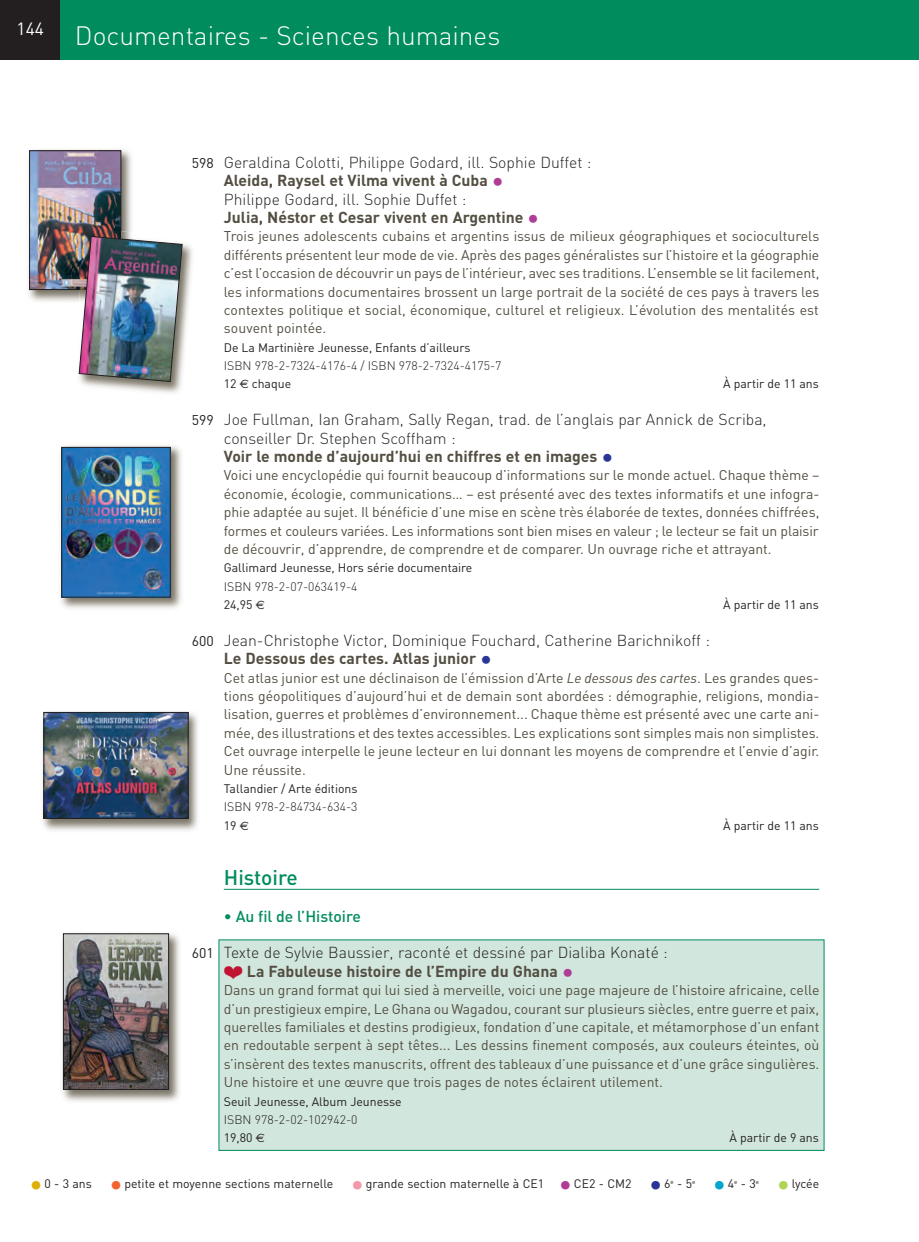
<style>
.page{position:relative;width:919px;height:1242px;background:#fff}
.page>*{position:absolute;margin:0;border:0;box-sizing:border-box;transform-origin:0 0}
.t1{font:300 26.25px "DIN";color:#fff}
.t2{font:500 21px "DIN";color:#008c5d}
.t3{font:17.5px "DIN";color:#fff}
.t4{font:300 15.75px/18.4px "DIN";color:#231f20}
.t5{font:700 15.75px "DIN";color:#534e41}
.t6{font:500 15.75px "DIN";color:#008c5d}
.t7{font:14px/18.4px "DIN";color:#534e41;text-align:justify}
.t8{font:14px "DIN";color:#231f20}
.t9{font:12.25px/18.4px "DIN";color:#231f20}
.s1{font-weight:700;color:#534e41}
.s2{font-weight:700;font-size:24.5px;color:#af3d96}
.s3{font-weight:300}
.s4{font-family:"Euro Sans";font-size:12.08px}
.s5{font-weight:700;font-size:24.5px;color:#293695}
.s6{font-style:italic}
.s7{color:#c01432}
.s8{font-size:24.5px;color:#af3d96}
.s9{font-size:26.25px;color:#ddb008}
.s10{font-size:26.25px;color:#f2642f}
.s11{font-size:26.25px;color:#f298aa}
.s12{font-size:26.25px;color:#af3d96}
.s13{font-size:26.25px;color:#293695}
.s14{font-size:26.25px;color:#00a6cd}
.s15{font-size:26.25px;color:#b2d454}
</style>
<div class="page">
<div style="left:219px;top:939px;width:605px;height:211px;background:#d1e6dd"></div>
<hr style="left:918px;top:0;width:1px;height:60px;background:#008c5d">
<div style="left:0;top:0;width:918px;height:60px;background:#008c5d"></div>
<div style="left:0;top:0;width:60px;height:60px;background:#231f20"></div>
<hr style="left:224px;top:889px;width:595px;height:1px;background:#008c5d">
<img style="left:60px;top:445px;width:122px;height:164px">
<img style="left:64px;top:449px;width:104px;height:146px">
<img style="left:42px;top:711px;width:156px;height:120px">
<img style="left:46px;top:714px;width:140px;height:102px">
<div style="left:44px;top:712px;width:144px;height:106px;border:1px solid #231f20"></div>
<img style="left:62px;top:933px;width:118px;height:169px">
<img style="left:65px;top:935px;width:102px;height:152px">
<div style="left:63px;top:933px;width:106px;height:156px;border:1px solid #231f20"></div>
<img style="left:28px;top:149px;width:104px;height:153px">
<img style="left:31px;top:153px;width:88px;height:134px">
<div style="left:29px;top:151px;width:92px;height:138px;border:1px solid #231f20"></div>
<img style="left:71px;top:233px;width:122px;height:160px">
<img style="left:79px;top:231px;width:59px;height:5px">
<img style="left:80px;top:228px;width:41px;height:8px">
<img style="left:79px;top:236px;width:103px;height:145px">
<p class="t3" style="left:17px;top:19px;width:29px">144</p>
<p class="t1" style="left:75px;top:20px;width:427px">Documentaires - Sciences humaines</p>
<p class="t8" style="left:192px;top:155px;width:23px">598</p>
<p class="t8" style="left:192px;top:412px;width:23px">599</p>
<p class="t8" style="left:192px;top:632px;width:23px">600</p>
<p class="t4" style="left:224px;top:153px;width:369px">Geraldina Colotti, Philippe Godard, ill. Sophie Duffet :<br><span class="s1">Aleida, Raysel et Vilma vivent à Cuba</span> <span class="s2">•<br></span>Philippe Godard, ill. Sophie Duffet :<br><span class="s1">Julia, Néstor et Cesar vivent en Argentine</span> <span class="s2">•</span></p>
<p class="t7" style="left:224px;top:227px;width:597px">Trois jeunes adolescents cubains et argentins issus de milieux géographiques et socioculturels différents présentent leur mode de vie. Après des pages généralistes sur l’histoire et la géographie c’est l’occasion de découvrir un pays de l’intérieur, avec ses traditions. L’ensemble se lit facilement, les informations documentaires brossent un large portrait de la société de ces pays à travers les contextes politique et social, économique, culturel et religieux. L’évolution des mentalités est souvent pointée.</p>
<p class="t9" style="left:224px;top:338px;width:279px">De La Martinière Jeunesse, Enfants d’ailleurs<br><span class="s3">ISBN 978-2-7324-4176-4 / ISBN 978-2-7324-4175-7<br></span>12 <span class="s4">€</span> chaque</p>
<p class="t9" style="left:723px;top:375px;width:97px">À partir de 11 ans</p>
<p class="t4" style="left:224px;top:410px;width:544px">Joe Fullman, Ian Graham, Sally Regan, trad. de l’anglais par Annick de Scriba, conseiller Dr. Stephen Scoffham :<br><span class="s1">Voir le monde d’aujourd’hui en chiffres et en images</span> <span class="s5">•</span></p>
<p class="t7" style="left:224px;top:466px;width:597px">Voici une encyclopédie qui fournit beaucoup d’informations sur le monde actuel. Chaque thème – économie, écologie, communications… – est présenté avec des textes informatifs et une infogra&shy;phie adaptée au sujet. Il bénéficie d’une mise en scène très élaborée de textes, données chiffrées, formes et couleurs variées. Les informations sont bien mises en valeur ; le lecteur se fait un plaisir de découvrir, d’apprendre, de comprendre et de comparer. Un ouvrage riche et attrayant.</p>
<p class="t9" style="left:224px;top:559px;width:250px">Gallimard Jeunesse, Hors série documentaire<br><span class="s3">ISBN 978-2-07-063419-4<br></span>24,95 <span class="s4">€</span></p>
<p class="t9" style="left:723px;top:595px;width:97px">À partir de 11 ans</p>
<p class="t4" style="left:224px;top:631px;width:488px">Jean-Christophe Victor, Dominique Fouchard, Catherine Barichnikoff :<br><span class="s1">Le Dessous des cartes. Atlas junior</span> <span class="s5">•</span></p>
<p class="t7" style="left:224px;top:668px;width:597px">Cet atlas junior est une déclinaison de l’émission d’Arte <span class="s6">Le dessous des cartes</span>. Les grandes ques&shy;tions géopolitiques d’aujourd’hui et de demain sont abordées : démographie, religions, mondia - lisation, guerres et problèmes d’environnement... Chaque thème est présenté avec une carte ani&shy;mée, des illustrations et des textes accessibles. Les explications sont simples mais non simplistes.<br>Cet ouvrage interpelle le jeune lecteur en lui donnant les moyens de comprendre et l’envie d’agir.<br>Une réussite.</p>
<p class="t9" style="left:224px;top:779px;width:135px;text-align:justify">Tallandier / Arte éditions <span class="s3">ISBN 978-2-84734-634-3<br></span>19 <span class="s4">€</span></p>
<p class="t9" style="left:723px;top:816px;width:97px">À partir de 11 ans</p>
<p class="t8" style="left:192px;top:945px;width:23px">601</p>
<p class="t2" style="left:224px;top:865px;width:76px">Histoire</p>
<p class="t6" style="left:224px;top:906px;width:139px">• Au fil de l’Histoire</p>
<p class="t4" style="left:224px;top:943px;width:446px">Texte de Sylvie Baussier, raconté et dessiné par Dialiba Konaté :</p>
<p class="t5" style="left:224px;top:962px;width:351px"><span class="s7">▪</span> La Fabuleuse histoire de l’Empire du Ghana <span class="s8">•</span></p>
<p class="t7" style="left:224px;top:981px;width:597px">Dans un grand format qui lui sied à merveille, voici une page majeure de l’histoire africaine, celle d’un prestigieux empire, Le Ghana ou Wagadou, courant sur plusieurs siècles, entre guerre et paix, querelles familiales et destins prodigieux, fondation d’une capitale, et métamorphose d’un enfant en redoutable serpent à sept têtes... Les dessins finement composés, aux couleurs éteintes, où s’insèrent des textes manuscrits, offrent des tableaux d’une puissance et d’une grâce singulières.<br>Une histoire et une œuvre que trois pages de notes éclairent utilement.</p>
<p class="t9" style="left:224px;top:1091px;width:179px">Seuil Jeunesse, Album Jeunesse<br><span class="s3">ISBN 978-2-02-102942-0<br></span>19,80 <span class="s4">€</span></p>
<p class="t9" style="left:730px;top:1128px;width:91px">À partir de 9 ans</p>
<p class="t9" style="left:29px;top:1174px;width:668px"><span class="s9">•</span>0 - 3 ans <span class="s10">•</span>petite et moyenne sections maternelle <span class="s11">•</span>grande section maternelle à CE1 <span class="s12">•</span>CE2 - CM2 <span class="s13">•</span>6<sup>e</sup> - 5<sup>e</sup></p>
<p class="t9" style="left:712px;top:1174px;width:48px"><span class="s14">•</span>4<sup>e</sup> - 3<sup>e</sup></p>
<p class="t9" style="left:776px;top:1174px;width:44px"><span class="s15">•</span>lycée</p>
</div>
